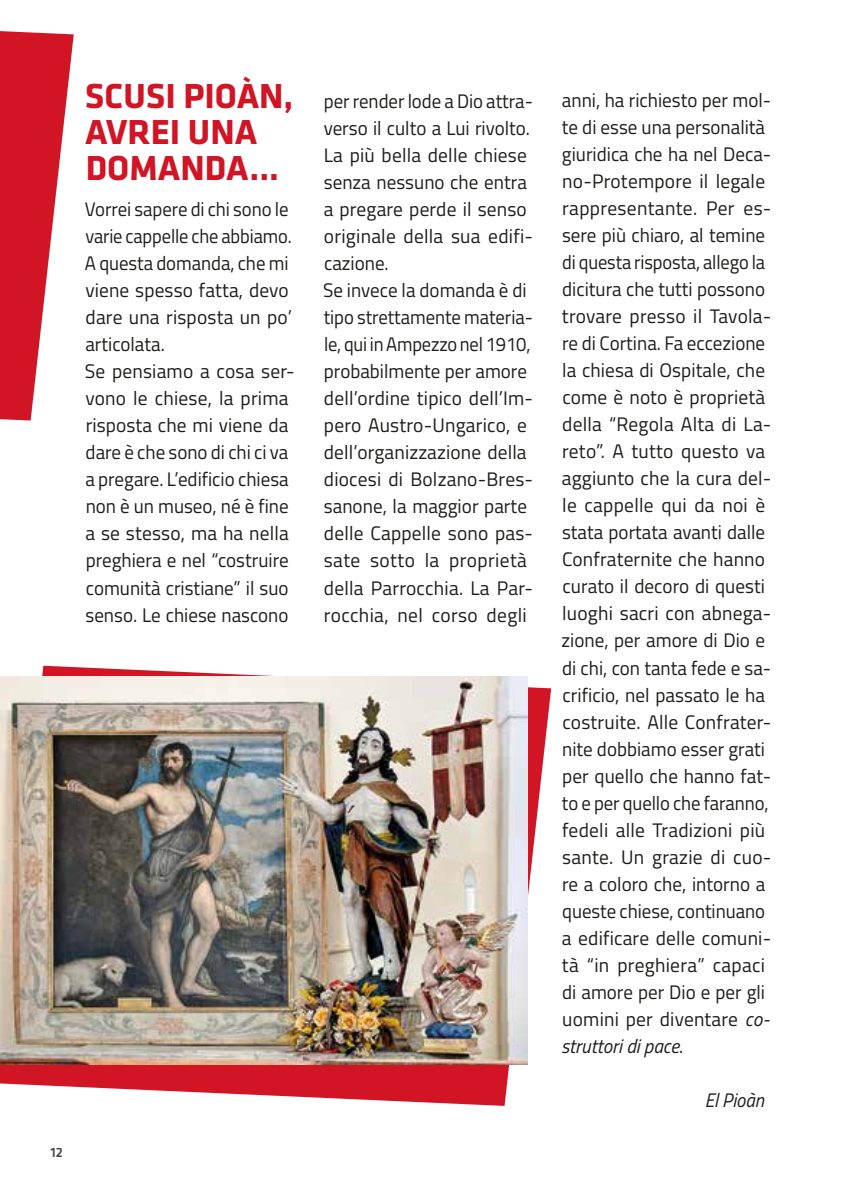
<style>
.page{position:relative;width:851px;height:1191px;background:#fff}
.page>*{position:absolute;margin:0;border:0;box-sizing:border-box;transform-origin:0 0}
.t1{font:700 36px/36px "Klavika";color:#d11525}
.t2{font:19.6px/27px "Titillium Web";color:#1d1d1b}
.t3{font:19.6px/27px "Titillium Web";color:#1d1d1b;scale:.96 1}
.t4{font:italic 19.6px "Titillium Web";color:#1d1d1b;scale:.95 1}
.t5{font:500 14px "Klavika";color:#4a4a49}
.s1{font-style:italic}
</style>
<div class="page">
<svg style="left:0;top:665px;width:551px;height:441px"></svg>
<svg style="left:0;top:31px;width:74px;height:389px"></svg>
<img style="left:0;top:676px;width:527px;height:388px">
<h1 class="t1" style="left:85px;top:78px;width:210px">SCUSI PIOÀN,<br>AVREI UNA<br>DOMANDA...</h1>
<p class="t3" style="left:85px;top:195px;width:220px">Vorrei sapere di chi sono le varie cappelle che abbiamo.<br>A questa domanda, che mi viene spesso fatta, devo dare una risposta un po’ articolata.<br>Se pensiamo a cosa ser&shy;vono le chiese, la prima risposta che mi viene da dare è che sono di chi ci va a pregare. L’edificio chiesa non è un museo, né è fine a se stesso, ma ha nella preghiera e nel “costruire comunità cristiane” il suo senso. Le chiese nascono</p>
<p class="t5" style="left:50px;top:1144px;width:14px">12</p>
<p class="t3" style="left:323px;top:87px;width:220px">per render lode a Dio attra&shy;verso il culto a Lui rivolto.<br>La più bella delle chiese senza nessuno che entra a pregare perde il senso originale della sua edifi&shy;cazione.<br>Se invece la domanda è di tipo strettamente materia&shy;le, qui in Ampezzo nel 1910, probabilmente per amore dell’ordine tipico dell’Im&shy;pero Austro-Ungarico, e dell’organizzazione della diocesi di Bolzano-Bres&shy;sanone, la maggior parte delle Cappelle sono pas&shy;sate sotto la proprietà della Parrocchia. La Par&shy;rocchia, nel corso degli</p>
<p class="t2" style="left:561px;top:86px;width:212px">anni, ha richiesto per mol&shy;te di esse una personalità giuridica che ha nel Deca&shy;no-Protempore il legale rappresentante. Per es&shy;sere più chiaro, al temine di questa risposta, allego la dicitura che tutti possono trovare presso il Tavola&shy;re di Cortina. Fa eccezione la chiesa di Ospitale, che come è noto è proprietà della “Regola Alta di La&shy;reto”. A tutto questo va aggiunto che la cura del&shy;le cappelle qui da noi è stata portata avanti dalle<br>Confraternite che hanno curato il decoro di questi luoghi sacri con abnega&shy;zione, per amore di Dio e di chi, con tanta fede e sa&shy;crificio, nel passato le ha costruite. Alle Confrater&shy;nite dobbiamo esser grati per quello che hanno fat&shy;to e per quello che faranno, fedeli alle Tradizioni più sante. Un grazie di cuo&shy;re a coloro che, intorno a queste chiese, continuano a edificare delle comuni&shy;tà “in preghiera” capaci di amore per Dio e per gli uomini per diventare <span class="s1">co&shy;struttori di pace</span>.</p>
<p class="t4" style="left:704px;top:1085px;width:64px">El Pioàn</p>
</div>
